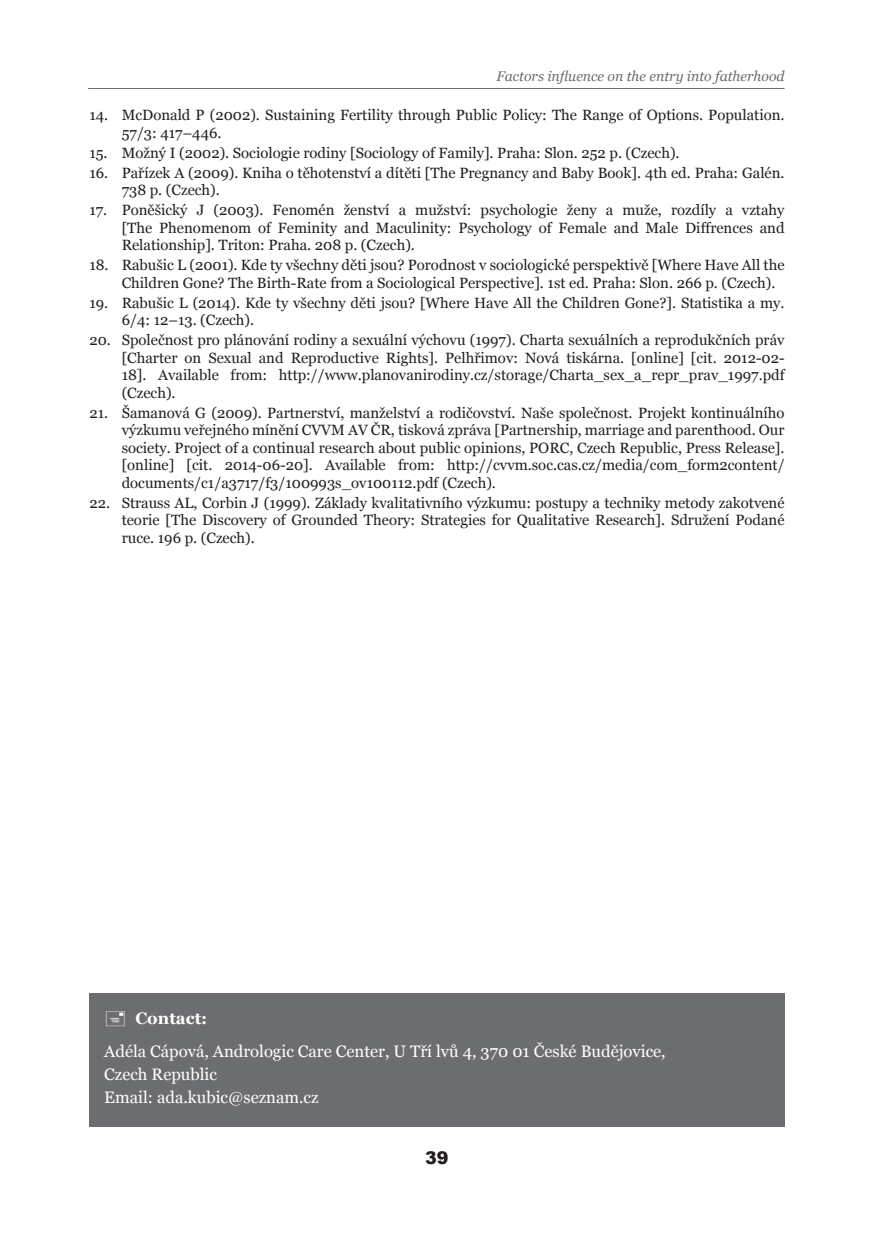
<style>
.page{position:relative;width:874px;height:1241px;background:#fff}
.page>*{position:absolute;margin:0;border:0;box-sizing:border-box;transform-origin:0 0}
.t1{font:900 17.5px "Arial";color:#231f20}
.t2{font:16.62px/22.8px "Georgia";color:#fff}
.t3{font:700 16.62px "Georgia";color:#fff}
.t4{font:14.88px/17.5px "Georgia";color:#231f20}
.t5{font:italic 14px "Georgia";color:#6c6d70}
</style>
<div class="page">
<div style="left:89px;top:993px;width:695px;height:133px;background:#6c6d70"></div>
<hr style="left:88px;top:88px;width:696px;height:1px;background:#6c6d70">
<p class="t5" style="left:496px;top:67px;width:289px">Factors influence on the entry into fatherhood</p>
<p class="t4" style="left:122px;top:107px;width:664px;text-indent:-32px">14. McDonald P (2002). Sustaining Fertility through Public Policy: The Range of Options. Population.<br>57/3: 417–446.</p>
<p class="t4" style="left:89px;top:144px;width:591px">15. Možný I (2002). Sociologie rodiny [Sociology of Family]. Praha: Slon. 252 p. (Czech).</p>
<p class="t4" style="left:122px;top:164px;width:664px;text-indent:-32px">16. Pařízek A (2009). Kniha o těhotenství a dítěti [The Pregnancy and Baby Book]. 4th ed. Praha: Galén.<br>738 p. (Czech).</p>
<p class="t4" style="left:122px;top:202px;width:664px;text-align:justify;text-indent:-32px">17. Poněšický J (2003). Fenomén ženství a mužství: psychologie ženy a muže, rozdíly a vztahy [The Phenomenom of Feminity and Maculinity: Psychology of Female and Male Diffrences and Relationship]. Triton: Praha. 208 p. (Czech).</p>
<p class="t4" style="left:122px;top:257px;width:664px;text-indent:-32px">18. Rabušic L (2001). Kde ty všechny děti jsou? Porodnost v sociologické perspektivě [Where Have All the<br>Children Gone? The Birth-Rate from a Sociological Perspective]. 1st ed. Praha: Slon. 266 p. (Czech).</p>
<p class="t4" style="left:122px;top:294px;width:664px;text-indent:-32px">19. Rabušic L (2014). Kde ty všechny děti jsou? [Where Have All the Children Gone?]. Statistika a my.<br>6/4: 12–13. (Czech).</p>
<p class="t4" style="left:122px;top:332px;width:664px;text-align:justify;text-indent:-32px">20. Společnost pro plánování rodiny a sexuální výchovu (1997). Charta sexuálních a reprodukčních práv [Charter on Sexual and Reproductive Rights]. Pelhřimov: Nová tiskárna. [online] [cit. 2012-02- 18]. Available from: http://www.planovanirodiny.cz/storage/Charta_sex_a_repr_prav_1997.pdf (Czech).</p>
<p class="t4" style="left:122px;top:404px;width:664px;text-align:justify;text-indent:-32px">21. Šamanová G (2009). Partnerství, manželství a rodičovství. Naše společnost. Projekt kontinuálního výzkumu veřejného mínění CVVM AV ČR, tisková zpráva [Partnership, marriage and parenthood. Our society. Project of a continual research about public opinions, PORC, Czech Republic, Press Release]. [online] [cit. 2014-06-20]. Available from: http://cvvm.soc.cas.cz/media/com_form2content/ documents/c1/a3717/f3/100993s_ov100112.pdf (Czech).</p>
<p class="t4" style="left:122px;top:494px;width:664px;text-align:justify;text-indent:-32px">22. Strauss AL, Corbin J (1999). Základy kvalitativního výzkumu: postupy a techniky metody zakotvené teorie [The Discovery of Grounded Theory: Strategies for Qualitative Research]. Sdružení Podané ruce. 196 p. (Czech).</p>
<p class="t3" style="left:135px;top:1007px;width:73px">Contact:</p>
<p class="t2" style="left:104px;top:1040px;width:562px">Adéla Cápová, Andrologic Care Center, U Tří lvů 4, 370 01 České Budějovice,<br>Czech Republic<br>Email: ada.kubic@seznam.cz</p>
<p class="t1" style="left:425px;top:1144px;width:25px">39</p>
</div>
